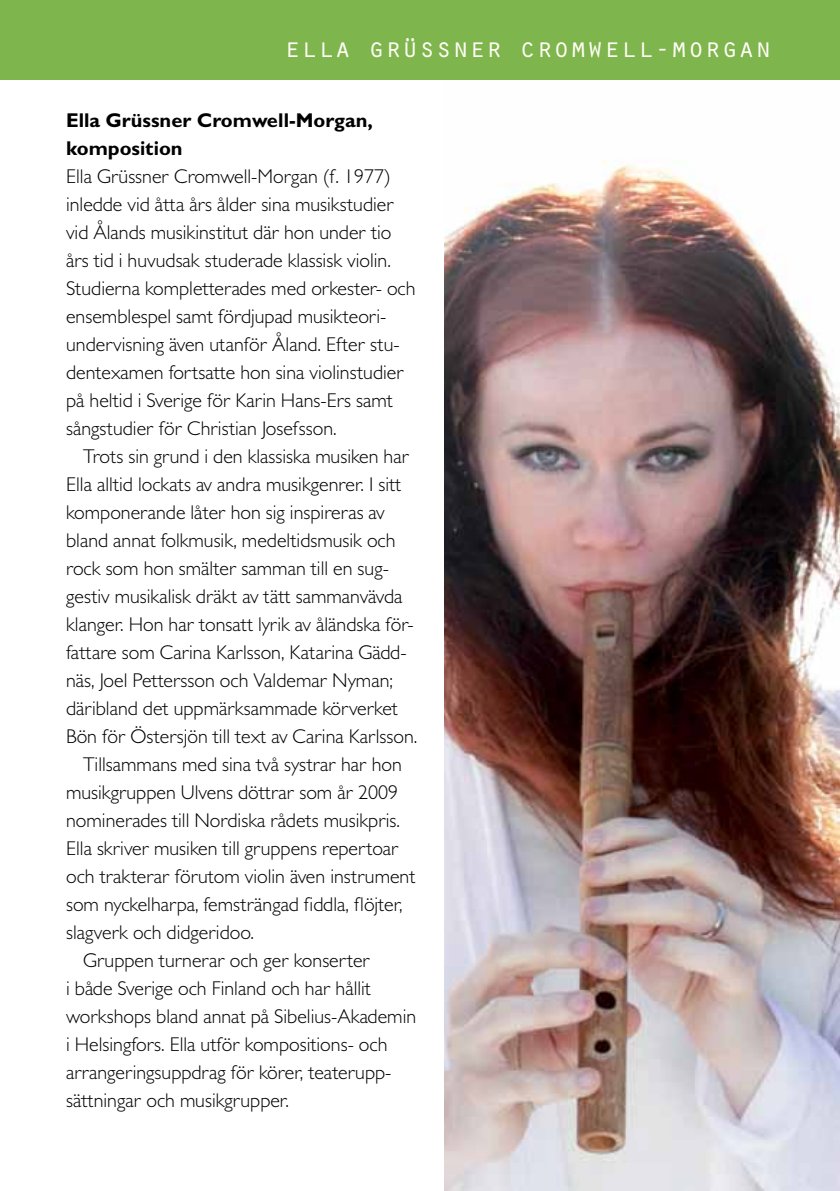
<style>
.page{position:relative;width:840px;height:1191px;background:#fff}
.page>*{position:absolute;margin:0;border:0;box-sizing:border-box;transform-origin:0 0}
.t1{font:28px "Orator Std";color:#fffef6}
.t2{font:300 20px/28px "Gill Sans MT Pro";color:#000}
.t3{font:700 20px/28px "Gill Sans MT Pro";color:#000}
</style>
<div class="page">
<img style="left:444px;top:79px;width:395px;height:1112px">
<div style="left:0;top:0;width:839px;height:79px;background:#7eb54c"></div>
<h1 class="t1" style="left:284px;top:27px;width:489px">ella grüssner cromwell-morgan</h1>
<p class="t3" style="left:66px;top:106px;width:308px">Ella Grüssner Cromwell-Morgan, komposition</p>
<p class="t2" style="left:66px;top:162px;width:351px">Ella Grüssner Cromwell-Morgan (f. 1977) inledde vid åtta års ålder sina musikstudier vid Ålands musikinstitut där hon under tio års tid i huvudsak studerade klassisk violin.<br>Studierna kompletterades med orkester- och ensemblespel samt fördjupad musikteori&shy;undervisning även utanför Åland. Efter stu&shy;dentexamen fortsatte hon sina violinstudier på heltid i Sverige för Karin Hans-Ers samt sångstudier för Christian Josefsson.</p>
<p class="t2" style="left:83px;top:442px;width:327px">Trots sin grund i den klassiska musiken har</p>
<p class="t2" style="left:66px;top:470px;width:337px">Ella alltid lockats av andra musikgenrer. I sitt</p>
<p class="t2" style="left:66px;top:498px;width:320px">komponerande låter hon sig inspireras av</p>
<p class="t2" style="left:66px;top:526px;width:331px">bland annat folkmusik, medeltidsmusik och</p>
<p class="t2" style="left:66px;top:554px;width:324px">rock som hon smälter samman till en sug-</p>
<p class="t2" style="left:66px;top:582px;width:338px">gestiv musikalisk dräkt av tätt sammanvävda</p>
<p class="t2" style="left:66px;top:610px;width:349px">klanger. Hon har tonsatt lyrik av åländska för-</p>
<p class="t2" style="left:66px;top:638px;width:342px">fattare som Carina Karlsson, Katarina Gädd-</p>
<p class="t2" style="left:66px;top:666px;width:328px">näs, Joel Pettersson och Valdemar Nyman;</p>
<p class="t2" style="left:66px;top:694px;width:334px">däribland det uppmärksammade körverket</p>
<p class="t2" style="left:66px;top:722px;width:352px">Bön för Östersjön till text av Carina Karlsson.</p>
<p class="t2" style="left:83px;top:750px;width:320px">Tillsammans med sina två systrar har hon</p>
<p class="t2" style="left:66px;top:778px;width:333px">musikgruppen Ulvens döttrar som år 2009</p>
<p class="t2" style="left:66px;top:806px;width:335px">nominerades till Nordiska rådets musikpris.</p>
<p class="t2" style="left:66px;top:834px;width:334px">Ella skriver musiken till gruppens repertoar</p>
<p class="t2" style="left:66px;top:862px;width:351px">och trakterar förutom violin även instrument</p>
<p class="t2" style="left:66px;top:890px;width:338px">som nyckelharpa, femsträngad fiddla, flöjter,</p>
<p class="t2" style="left:66px;top:918px;width:189px">slagverk och didgeridoo.</p>
<p class="t2" style="left:83px;top:946px;width:288px">Gruppen turnerar och ger konserter</p>
<p class="t2" style="left:66px;top:974px;width:307px">i både Sverige och Finland och har hållit</p>
<p class="t2" style="left:66px;top:1002px;width:351px">workshops bland annat på Sibelius-Akademin</p>
<p class="t2" style="left:66px;top:1030px;width:323px">i Helsingfors. Ella utför kompositions- och</p>
<p class="t2" style="left:66px;top:1058px;width:327px">arrangeringsuppdrag för körer, teaterupp-</p>
<p class="t2" style="left:66px;top:1086px;width:224px">sättningar och musikgrupper.</p>
</div>
